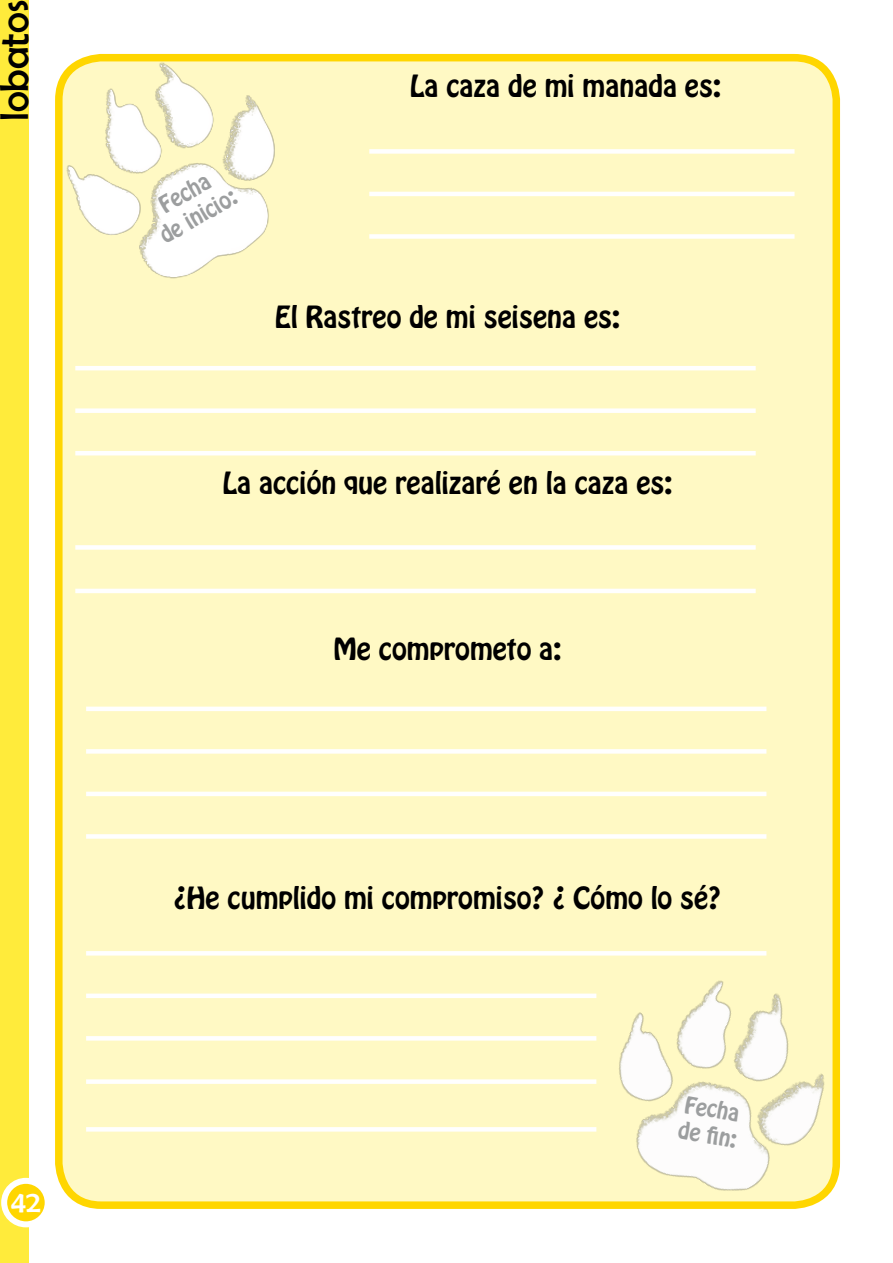
<style>
.page{position:relative;width:893px;height:1263px;background:#fff}
.page>*{position:absolute;margin:0;border:0;box-sizing:border-box;transform-origin:0 0}
.t1{font:40.5px "Berlin Sans FB";color:#000}
.t2{font:30px "Berlin Sans FB";color:#fff}
.t3{font:27px "Hobo Std";color:#000}
.t4{font:21px/26.5px "Hobo Std";color:#9c9e9f;text-align:center}
</style>
<div class="page">
<div style="left:0;top:0;width:29px;height:1263px;background:#ffeb3b"></div>
<div style="left:4px;top:1181px;width:44px;height:43px;background:#ffd600;border-radius:50%"></div>
<div style="left:1px;top:1178px;width:50px;height:49px;border:6px solid #fff;border-radius:50%"></div>
<div style="left:59px;top:58px;width:777px;height:1147px;background:#fff9c4;border-radius:43px"></div>
<div style="left:55px;top:54px;width:785px;height:1155px;border:8px solid #ffd600;border-radius:43px"></div>
<hr style="left:75px;top:366px;width:681px;height:4px;background:#fff">
<div style="left:75px;top:408px;width:681px;height:5px;background:#fff"></div>
<hr style="left:75px;top:451px;width:681px;height:4px;background:#fff">
<div style="left:75px;top:545px;width:681px;height:5px;background:#fff"></div>
<hr style="left:75px;top:589px;width:681px;height:4px;background:#fff">
<hr style="left:86px;top:707px;width:680px;height:4px;background:#fff">
<div style="left:86px;top:749px;width:680px;height:5px;background:#fff"></div>
<hr style="left:86px;top:792px;width:680px;height:4px;background:#fff">
<div style="left:86px;top:834px;width:680px;height:5px;background:#fff"></div>
<hr style="left:86px;top:951px;width:680px;height:4px;background:#fff">
<div style="left:86px;top:993px;width:510px;height:5px;background:#fff"></div>
<hr style="left:86px;top:1036px;width:510px;height:4px;background:#fff">
<img style="left:55px;top:53px;width:275px;height:235px">
<img style="left:500px;top:864px;width:341px;height:345px">
<div style="left:369px;top:149px;width:425px;height:5px;background:#fff"></div>
<hr style="left:369px;top:192px;width:425px;height:4px;background:#fff">
<div style="left:369px;top:234px;width:425px;height:5px;background:#fff"></div>
<div style="left:86px;top:1079px;width:510px;height:5px;background:#fff"></div>
<hr style="left:86px;top:1127px;width:510px;height:4px;background:#fff">
<h1 class="t1" style="left:-8px;top:121px;width:123px;rotate:-90deg">lobatos</h1>
<p class="t2" style="left:11px;top:1185px;width:31px">42</p>
<p class="t4" style="left:142px;top:203px;width:86px;rotate:-30deg">Fecha<br>de inicio:</p>
<p class="t3" style="left:410px;top:68px;width:313px">La caza de mi manada es:</p>
<p class="t3" style="left:275px;top:298px;width:347px">El Rastreo de mi seisena es:</p>
<p class="t3" style="left:222px;top:464px;width:451px">La acción que realizaré en la caza es:</p>
<p class="t3" style="left:334px;top:630px;width:229px">Me comprometo a:</p>
<p class="t3" style="left:173px;top:879px;width:549px">¿He cumplido mi compromiso? ¿ Cómo lo sé?</p>
<p class="t4" style="left:685px;top:1091px;width:60px;text-align:left;rotate:10deg">Fecha de fi n:</p>
</div>
